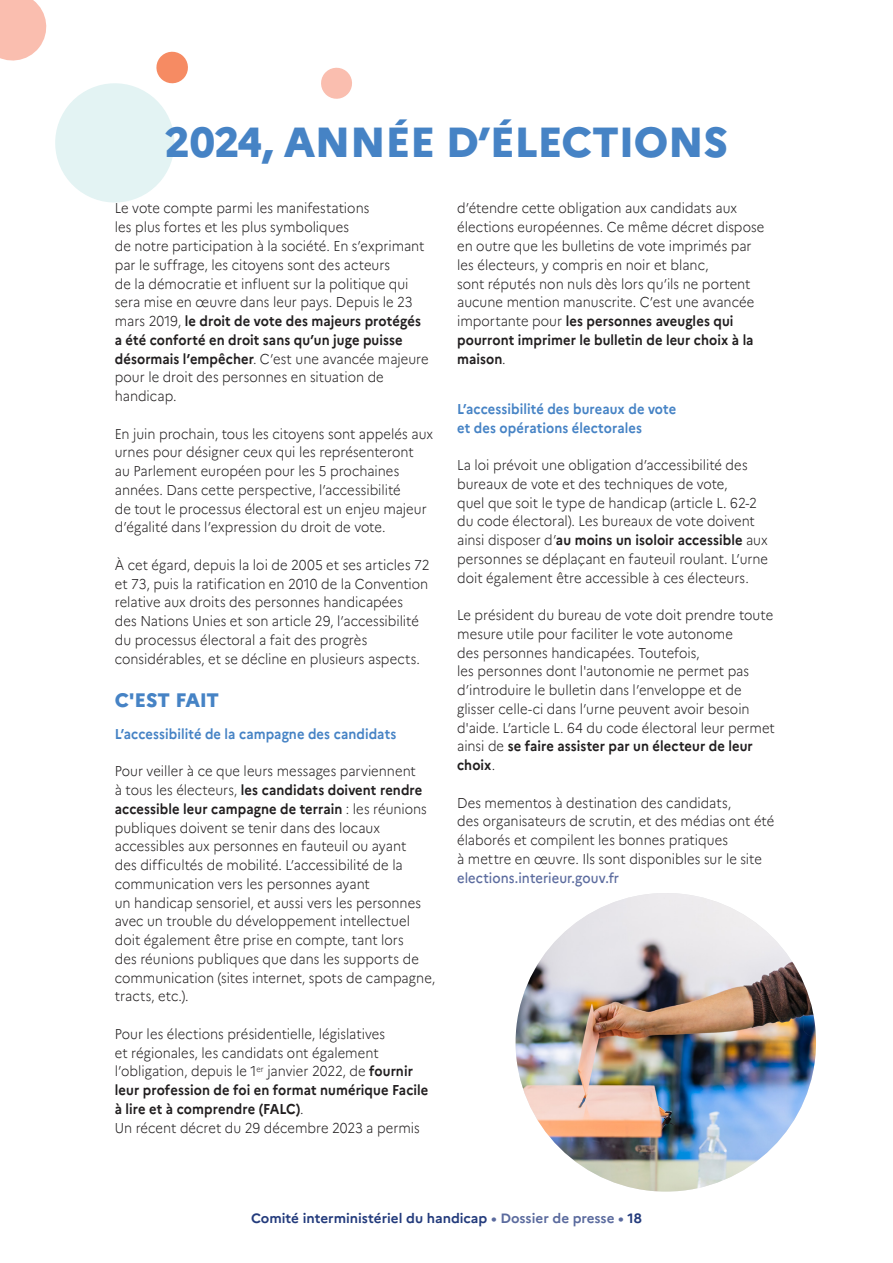
<style>
.page{position:relative;width:893px;height:1263px;background:#fff}
.page>*{position:absolute;margin:0;border:0;box-sizing:border-box;transform-origin:0 0}
.t1{font:800 42px "Marianne";letter-spacing:-.01em;color:#4683c5}
.t2{font:800 19.5px "Marianne";letter-spacing:-.015em;color:#4683c5}
.t3{font:300 14.25px/18.8px "Marianne";color:#211e1f;scale:.91 1}
.t4{font:700 14.25px/18.8px "Marianne";letter-spacing:.005em;color:#4683c5;scale:.91 1}
.t5{font:500 14.25px "Marianne";letter-spacing:.005em;color:#5b6b9e;scale:.91 1}
.t6{font:700 13.5px "Marianne";color:#233b7c}
.s1{font-weight:700}
.s2{color:#5b6b9e}
</style>
<div class="page">
<svg style="left:321px;top:67px;width:31px;height:32px"></svg>
<svg style="left:0;top:0;width:188px;height:203px"></svg>
<img style="left:516px;top:893px;width:300px;height:298px">
<h2 class="t1" style="left:165px;top:109px;width:565px">2024, ANNÉE D’ÉLECTIONS</h2>
<p class="t3" style="left:115px;top:198px;width:346px">Le vote compte parmi les manifestations<br>les plus fortes et les plus symboliques<br>de notre participation à la société. En s’exprimant par le suffrage, les citoyens sont des acteurs<br>de la démocratie et influent sur la politique qui sera mise en œuvre dans leur pays. Depuis le 23 mars 2019, <span class="s1">le droit de vote des majeurs protégés a été conforté en droit sans qu’un juge puisse désormais l’empêcher</span>. C’est une avancée majeure pour le droit des personnes en situation de handicap.</p>
<p class="t3" style="left:115px;top:423px;width:351px">En juin prochain, tous les citoyens sont appelés aux urnes pour désigner ceux qui les représenteront<br>au Parlement européen pour les 5 prochaines années. Dans cette perspective, l’accessibilité<br>de tout le processus électoral est un enjeu majeur d’égalité dans l’expression du droit de vote.</p>
<p class="t3" style="left:115px;top:554px;width:347px">À cet égard, depuis la loi de 2005 et ses articles 72 et 73, puis la ratification en 2010 de la Convention relative aux droits des personnes handicapées<br>des Nations Unies et son article 29, l’accessibilité du processus électoral a fait des progrès considérables, et se décline en plusieurs aspects.</p>
<h3 class="t2" style="left:115px;top:685px;width:106px">C'EST FAIT</h3>
<h4 class="t4" style="left:115px;top:723px;width:311px">L’accessibilité de la campagne des candidats</h4>
<p class="t3" style="left:115px;top:761px;width:354px">Pour veiller à ce que leurs messages parviennent<br>à tous les électeurs, <span class="s1">les candidats doivent rendre accessible leur campagne de terrain</span> : les réunions publiques doivent se tenir dans des locaux accessibles aux personnes en fauteuil ou ayant<br>des difficultés de mobilité. L’accessibilité de la communication vers les personnes ayant<br>un handicap sensoriel, et aussi vers les personnes avec un trouble du développement intellectuel doit également être prise en compte, tant lors<br>des réunions publiques que dans les supports de communication (sites internet, spots de campagne, tracts, etc.).</p>
<p class="t3" style="left:115px;top:1023px;width:346px">Pour les élections présidentielle, législatives<br>et régionales, les candidats ont également l’obligation, depuis le 1<sup>er</sup> janvier 2022, de <span class="s1">fournir leur profession de foi en format numérique Facile à lire et à comprendre (FALC)</span>.<br>Un récent décret du 29 décembre 2023 a permis</p>
<p class="t3" style="left:457px;top:198px;width:339px">d’étendre cette obligation aux candidats aux élections européennes. Ce même décret dispose en outre que les bulletins de vote imprimés par les électeurs, y compris en noir et blanc,<br>sont réputés non nuls dès lors qu’ils ne portent aucune mention manuscrite. C’est une avancée importante pour <span class="s1">les personnes aveugles qui pourront imprimer le bulletin de leur choix à la maison</span>.</p>
<h4 class="t4" style="left:457px;top:398px;width:242px">L’accessibilité des bureaux de vote et des opérations électorales</h4>
<p class="t3" style="left:457px;top:454px;width:343px">La loi prévoit une obligation d’accessibilité des bureaux de vote et des techniques de vote,<br>quel que soit le type de handicap (article L. 62-2 du code électoral). Les bureaux de vote doivent ainsi disposer d’<span class="s1">au moins un isoloir accessible</span> aux personnes se déplaçant en fauteuil roulant. L’urne doit également être accessible à ces électeurs.</p>
<p class="t3" style="left:457px;top:604px;width:351px">Le président du bureau de vote doit prendre toute mesure utile pour faciliter le vote autonome<br>des personnes handicapées. Toutefois,<br>les personnes dont l'autonomie ne permet pas d’introduire le bulletin dans l’enveloppe et de glisser celle-ci dans l’urne peuvent avoir besoin d'aide. L’article L. 64 du code électoral leur permet ainsi de <span class="s1">se faire assister par un électeur de leur choix</span>.</p>
<p class="t3" style="left:457px;top:792px;width:350px">Des mementos à destination des candidats,<br>des organisateurs de scrutin, et des médias ont été élaborés et compilent les bonnes pratiques<br>à mettre en œuvre. Ils sont disponibles sur le site</p>
<p class="t5" style="left:457px;top:866px;width:180px">elections.interieur.gouv.fr</p>
<p class="t6" style="left:251px;top:1207px;width:392px">Comité interministériel du handicap <span class="s2">• Dossier de presse •</span> 18</p>
</div>
